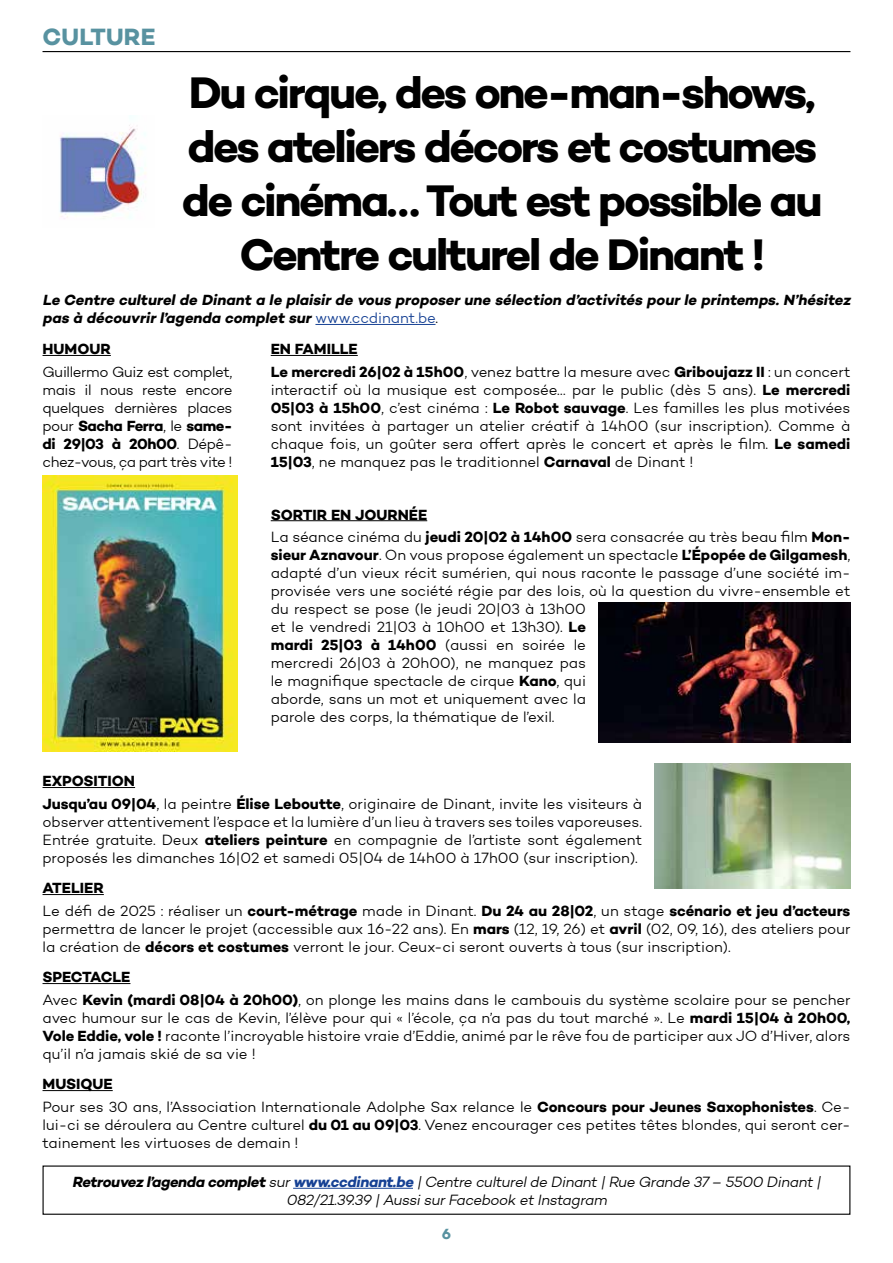
<style>
.page{position:relative;width:893px;height:1263px;background:#fff}
.page>*{position:absolute;margin:0;border:0;box-sizing:border-box;transform-origin:0 0}
.t1{font:700 45px/54px "Campton";letter-spacing:-.055em;color:#000;text-align:center}
.t2{font:700 24px "Campton";color:#5892a0}
.t3{font:300 15px/18px "Campton";letter-spacing:-.005em;color:#000}
.t4{font:700 15px/22.2px "Campton";color:#000}
.t5{font:italic 700 15px/18px "Campton";color:#000}
.t6{font:italic 300 15px/18px "Campton";color:#000;text-align:center}
.t7{font:700 15px "Campton";color:#5892a0}
.s1{font-weight:300;font-style:normal;color:#164194}
.s2{font-weight:300;font-style:normal}
.s3{font-weight:700}
.s4{font-weight:300}
.s5{font-weight:700;color:#164194}
</style>
<div class="page">
<hr style="left:43px;top:51px;width:807px;height:1px;background:#000">
<hr style="left:315px;top:324px;width:120px;height:1px;background:#164194">
<img style="left:60px;top:116px;width:86px;height:103px">
<hr style="left:43px;top:355px;width:68px;height:1px;background:#000">
<hr style="left:293px;top:1188px;width:120px;height:1px;background:#164194">
<div style="left:43px;top:1165px;width:807px;height:50px;border:1px solid #000"></div>
<img style="left:43px;top:475px;width:195px;height:276px">
<hr style="left:271px;top:355px;width:87px;height:1px;background:#000">
<hr style="left:271px;top:520px;width:156px;height:1px;background:#000">
<img style="left:599px;top:603px;width:251px;height:139px">
<hr style="left:43px;top:787px;width:92px;height:1px;background:#000">
<hr style="left:43px;top:894px;width:61px;height:1px;background:#000">
<hr style="left:43px;top:983px;width:87px;height:1px;background:#000">
<hr style="left:43px;top:1090px;width:70px;height:1px;background:#000">
<img style="left:655px;top:764px;width:195px;height:124px">
<h2 class="t2" style="left:43px;top:21px;width:114px">CULTURE</h2>
<h1 class="t1" style="left:182px;top:65px;width:642px">Du cirque, des one-man-shows, des ateliers décors et costumes de cinéma… Tout est possible au<br>Centre culturel de Dinant !</h1>
<p class="t5" style="left:43px;top:291px;width:813px">Le Centre culturel de Dinant a le plaisirde vous proposerune sélection d’activités pourle printemps. N’hésitez pas à découvrirl’agenda complet sur <span class="s1">w w w. c c d i n a n t . b e</span> <span class="s2">.</span></p>
<p class="t4" style="left:43px;top:338px;width:70px">HUMOUR</p>
<p class="t3" style="left:43px;top:362px;width:191px;text-align:justify">Guillermo Guiz est complet, mais il nous reste encore quelques dernières places pour <span class="s3">Sacha Ferra</span>, le <span class="s3">same&shy;di 29|03 à 20h00</span>. Dépê&shy;chez-vous, ça part très vite !</p>
<p class="t4" style="left:271px;top:338px;width:581px">EN FAMILLE<br>Le mercredi 26|02 à 15h00<span class="s4">, venez battre la mesure avec</span> Griboujazz II <span class="s4">: un concert</span></p>
<p class="t3" style="left:271px;top:380px;width:581px;text-align:justify">interactif où la musique est composée… par le public (dès 5 ans). <span class="s3">Le mercredi 05|03 à 15h00</span>, c’est cinéma : <span class="s3">Le Robot sauvage</span>. Les familles les plus motivées sont invitées à partager un atelier créatif à 14h00 (sur inscription). Comme à chaque fois, un goûter sera offert après le concert et après le film. <span class="s3">Le samedi 15|03</span>, ne manquez pas le traditionnel <span class="s3">Carnaval</span> de Dinant !</p>
<p class="t3" style="left:271px;top:503px;width:581px;line-height:22.2px"><span class="s3">SORTIR EN JOURNÉE<br></span>La séance cinéma du <span class="s3">jeudi 20|02 à 14h00</span> sera consacrée au très beau film <span class="s3">Mon-</span></p>
<p class="t3" style="left:271px;top:545px;width:581px"><span class="s3">sieur Aznavour</span>. On vous propose également un spectacle <span class="s3">L’Épopée de Gilgamesh</span>, adapté d’un vieux récit sumérien, qui nous raconte le passage d’une société im&shy;provisée vers une société régie par des lois, où la question du vivre-ensemble et du respect se pose (le jeudi 20|03 à 13h00<br>et le vendredi 21|03 à 10h00 et 13h30). <span class="s3">Le<br>mardi 25|03 à 14h00</span> (aussi en soirée le<br>mercredi 26|03 à 20h00), ne manquez pas<br>le magnifique spectacle de cirque <span class="s3">Kano</span>, qui<br>aborde, sans un mot et uniquement avec la<br>parole des corps, la thématique de l’exil.</p>
<p class="t3" style="left:43px;top:770px;width:601px;line-height:22.2px"><span class="s3">EXPOSITION<br>Jusqu’au 09|04</span>, la peintre <span class="s3">Élise Leboutte</span>, originaire de Dinant, invite les visiteurs à</p>
<p class="t3" style="left:43px;top:812px;width:601px;text-align:justify">observer attentivement l’espace et la lumière d’un lieu à travers ses toiles vaporeuses.<br>Entrée gratuite. Deux <span class="s3">ateliers peinture</span> en compagnie de l’artiste sont également proposés les dimanches 16|02 et samedi 05|04 de 14h00 à 17h00 (sur inscription).</p>
<p class="t4" style="left:43px;top:877px;width:809px">ATELIER<br><span class="s4">Le défi de 2025 : réaliser un</span> court-métrage <span class="s4">made in Dinant.</span> Du 24 au 28|02<span class="s4">, un stage</span> scénario et jeu d’acteurs</p>
<p class="t3" style="left:43px;top:919px;width:810px">permettra de lancer le projet (accessible aux 16-22 ans). En <span class="s3">mars</span> (12, 19, 26) et <span class="s3">avril</span> (02, 09, 16), des ateliers pour la création de <span class="s3">décors et costumes</span> verront le jour. Ceux-ci seront ouverts à tous (sur inscription).</p>
<p class="t3" style="left:43px;top:966px;width:809px;line-height:22.2px"><span class="s3">SPECTACLE<br></span>Avec <span class="s3">Kevin (mardi 08|04 à 20h00)</span>, on plonge les mains dans le cambouis du système scolaire pour se pencher</p>
<p class="t3" style="left:43px;top:1008px;width:809px;text-align:justify">avec humour sur le cas de Kevin, l’élève pour qui « l’école, ça n’a pas du tout marché ». Le <span class="s3">mardi 15|04 à 20h00, Vole Eddie, vole !</span> raconte l’incroyable histoire vraie d’Eddie, animé par le rêve fou de participer aux JO d’Hiver, alors qu’il n’a jamais skié de sa vie !</p>
<p class="t3" style="left:43px;top:1073px;width:809px;line-height:22.2px"><span class="s3">MUSIQUE<br></span>Pour ses 30 ans, l’Association Internationale Adolphe Sax relance le <span class="s3">Concours pour Jeunes Saxophonistes</span>. Ce-</p>
<p class="t3" style="left:43px;top:1115px;width:809px">lui-ci se déroulera au Centre culturel <span class="s3">du 01 au 09|03</span>. Venez encourager ces petites têtes blondes, qui seront cer&shy;tainement les virtuoses de demain !</p>
<p class="t6" style="left:72px;top:1173px;width:753px"><span class="s3">Retrouvez l’agenda complet</span>sur<span class="s5">www.ccdinant.be</span> |Centre culturelde Dinant|Rue Grande 37– 5500 Dinant|<br>082/21.39.39 |AussisurFacebook etInstagram</p>
<p class="t7" style="left:442px;top:1224px;width:11px">6</p>
</div>
